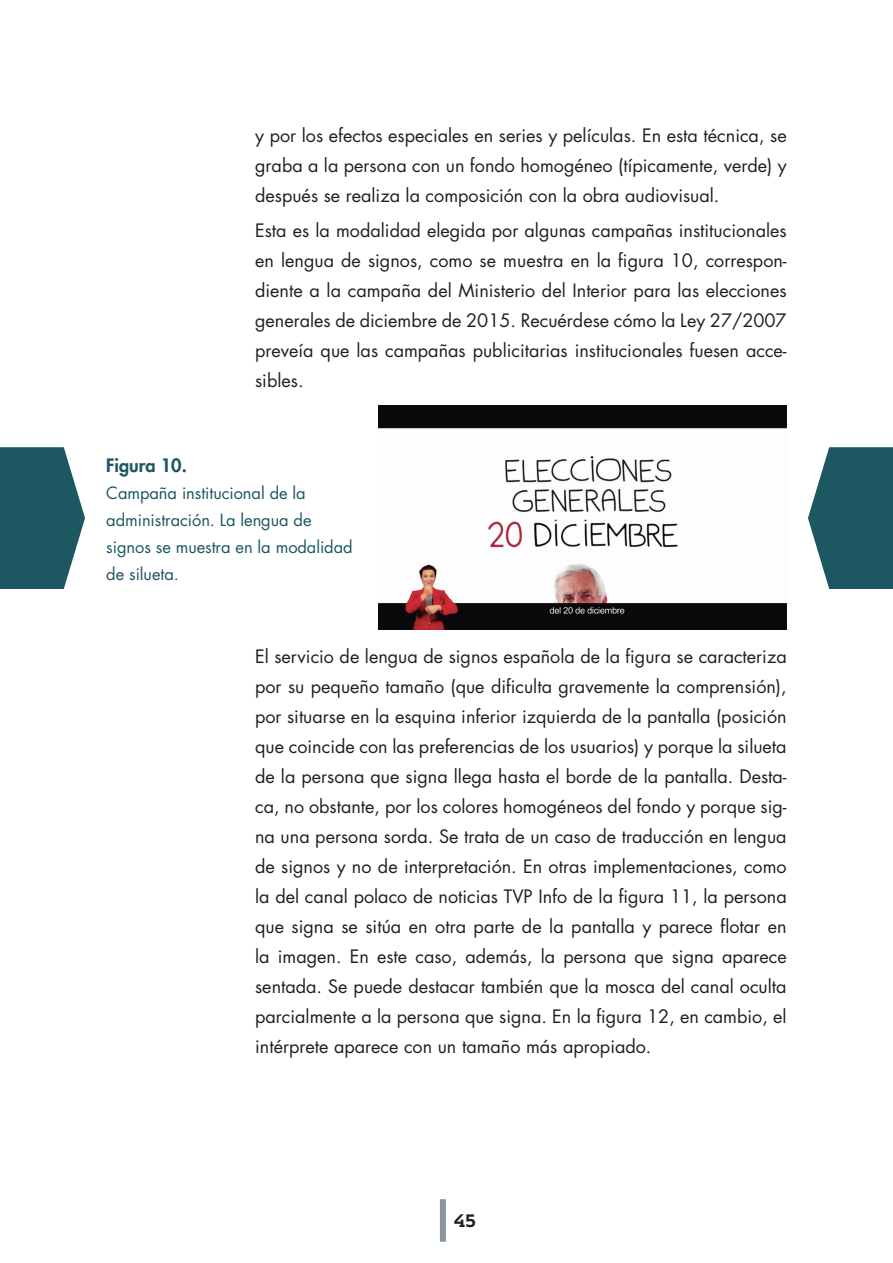
<style>
.page{position:relative;width:893px;height:1263px;background:#fff}
.page>*{position:absolute;margin:0;border:0;box-sizing:border-box;transform-origin:0 0}
.TXT_GNRAL{font:18px/30px "Futura Std";color:#231f20;text-align:justify}
.t1{font:800 18px "Futura Std";color:#1d5761}
.t2{font:700 18px "Kontrapunkt Bob";color:#231f20}
.TXT_FIGURAS{font:16.5px/27px "Futura Std";letter-spacing:-.005em;color:#1d5761}
</style>
<div class="page">
<div style="left:440px;top:1199px;width:6px;height:43px;background:#87959d"></div>
<img style="left:378px;top:405px;width:409px;height:225px">
<svg style="left:0;top:447px;width:85px;height:142px"></svg>
<svg style="left:808px;top:447px;width:85px;height:142px"></svg>
<p class="TXT_GNRAL" style="left:255px;top:121px;width:533px">y por los efectos especiales en series y películas. En esta técnica, se graba a la persona con un fondo homogéneo (típicamente, verde) y después se realiza la composición con la obra audiovisual.</p>
<p class="TXT_GNRAL" style="left:255px;top:215px;width:533px">Esta es la modalidad elegida por algunas campañas institucionales en lengua de signos, como se muestra en la figura 10, correspon&shy;diente a la campaña del Ministerio del Interior para las elecciones generales de diciembre de 2015. Recuérdese cómo la Ley 27/2007 preveía que las campañas publicitarias institucionales fuesen acce&shy;sibles.</p>
<h6 class="t1" style="left:106px;top:453px;width:82px">Figura 10.</h6>
<p class="TXT_FIGURAS" style="left:106px;top:479px;width:248px">Campaña institucional de la administración. La lengua de signos se muestra en la modalidad de silueta.</p>
<p class="TXT_GNRAL" style="left:255px;top:641px;width:533px">El servicio de lengua de signos española de la figura se caracteriza por su pequeño tamaño (que dificulta gravemente la comprensión), por situarse en la esquina inferior izquierda de la pantalla (posición que coincide con las preferencias de los usuarios) y porque la silueta de la persona que signa llega hasta el borde de la pantalla. Desta&shy;ca, no obstante, por los colores homogéneos del fondo y porque sig&shy;na una persona sorda. Se trata de un caso de traducción en lengua de signos y no de interpretación. En otras implementaciones, como la del canal polaco de noticias TVP Info de la figura 11, la persona que signa se sitúa en otra parte de la pantalla y parece flotar en la imagen. En este caso, además, la persona que signa aparece sentada. Se puede destacar también que la mosca del canal oculta parcialmente a la persona que signa. En la figura 12, en cambio, el intérprete aparece con un tamaño más apropiado.</p>
<p class="t2" style="left:454px;top:1210px;width:23px">45</p>
</div>
